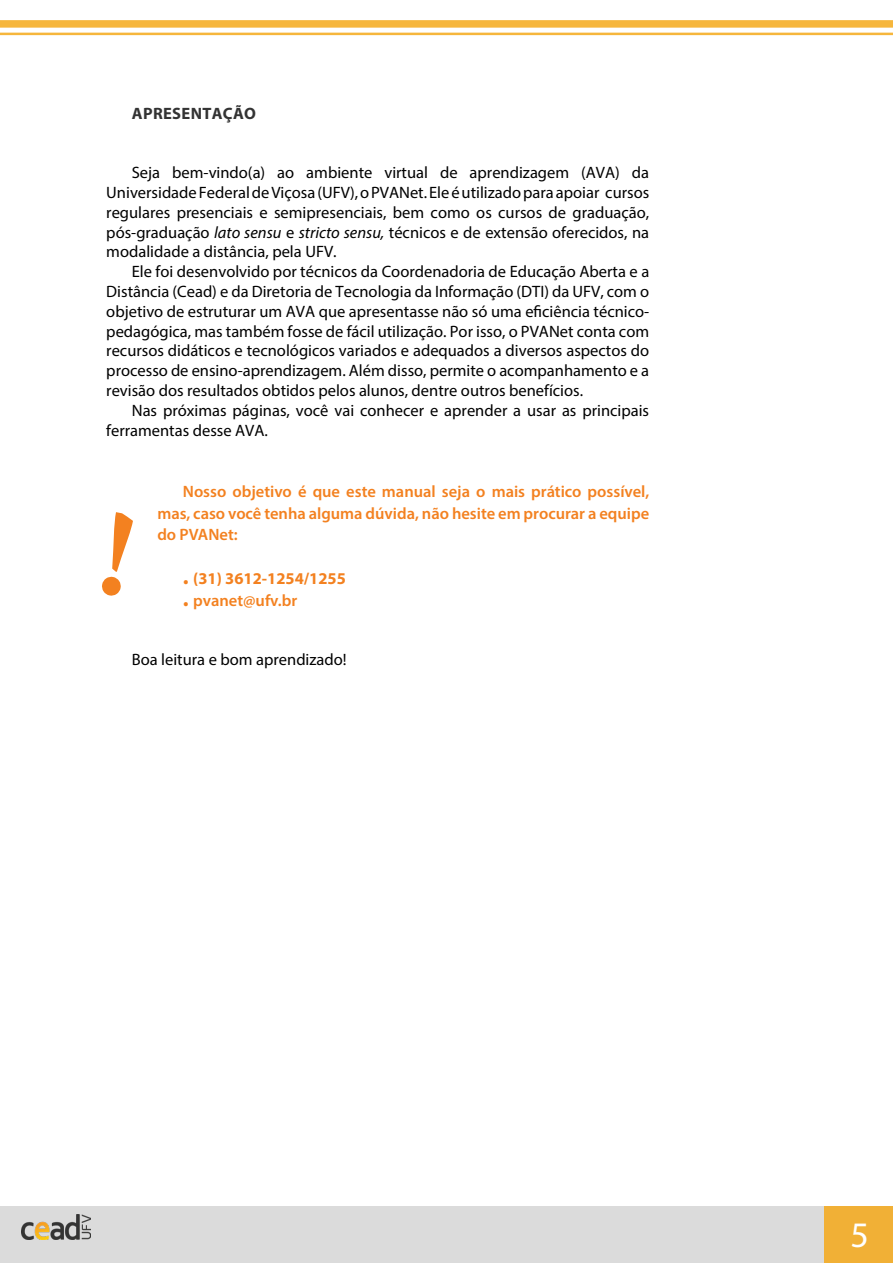
<style>
.page{position:relative;width:893px;height:1263px;background:#fff}
.page>*{position:absolute;margin:0;border:0;box-sizing:border-box;transform-origin:0 0}
.t1{font:36px "Myriad Pro";color:#fff}
.t2{font:16.5px/19.8px "Myriad Pro";color:#000;text-align:justify}
.t3{font:600 16.5px/21.8px "Myriad Pro";color:#f38120;text-align:justify}
.t4{font:700 16.5px/21.8px "Myriad Pro";color:#f38120}
.t5{font:700 16.5px "Myriad Pro";letter-spacing:.02em;color:#333}
.s1{font-style:italic}
.s2{font-size:22.5px}
.s3{font-weight:600}
</style>
<div class="page">
<div style="left:0;top:1207px;width:893px;height:56px;background:#dbdbdb"></div>
<img style="left:22px;top:1214px;width:69px;height:25px">
<div style="left:824px;top:1207px;width:69px;height:56px;background:#f1b036"></div>
<div style="left:0;top:20px;width:893px;height:8px;background:#f6b63c"></div>
<hr style="left:0;top:33px;width:893px;height:2px;background:#f5aa1c">
<p class="t5" style="left:132px;top:102px;width:126px">APRESENTAÇÃO</p>
<p class="t2" style="left:106px;top:162px;width:544px;text-indent:26px">Seja bem-vindo(a) ao ambiente virtual de aprendizagem (AVA) da Universidade Federal de Viçosa (UFV), o PVANet. Ele é utilizado para apoiar cursos regulares presenciais e semipresenciais, bem como os cursos de graduação, pós-graduação <span class="s1">lato sensu</span> e <span class="s1">stricto sensu,</span> técnicos e de extensão oferecidos, na modalidade a distância, pela UFV.</p>
<p class="t2" style="left:106px;top:261px;width:544px;text-indent:26px">Ele foi desenvolvido por técnicos da Coordenadoria de Educação Aberta e a Distância (Cead) e da Diretoria de Tecnologia da Informação (DTI) da UFV, com o objetivo de estruturar um AVA que apresentasse não só uma eficiência técnico&shy;pedagógica, mas também fosse de fácil utilização. Por isso, o PVANet conta com recursos didáticos e tecnológicos variados e adequados a diversos aspectos do processo de ensino-aprendizagem. Além disso, permite o acompanhamento e a revisão dos resultados obtidos pelos alunos, dentre outros benefícios.</p>
<p class="t2" style="left:106px;top:400px;width:544px;text-indent:26px">Nas próximas páginas, você vai conhecer e aprender a usar as principais ferramentas desse AVA.</p>
<p class="t3" style="left:157px;top:480px;width:493px;text-indent:26px">Nosso objetivo é que este manual seja o mais prático possível, mas, caso você tenha alguma dúvida, não hesite em procurar a equipe do PVANet:</p>
<p class="t4" style="left:183px;top:567px;width:165px"><span class="s2">.</span> (31) 3612-1254/1255 <span class="s2">.</span> <span class="s3">pvanet@ufv.br</span></p>
<p class="t2" style="left:132px;top:649px;width:216px">Boa leitura e bom aprendizado!</p>
<h1 class="t1" style="left:850px;top:1213px;width:20px">5</h1>
</div>
